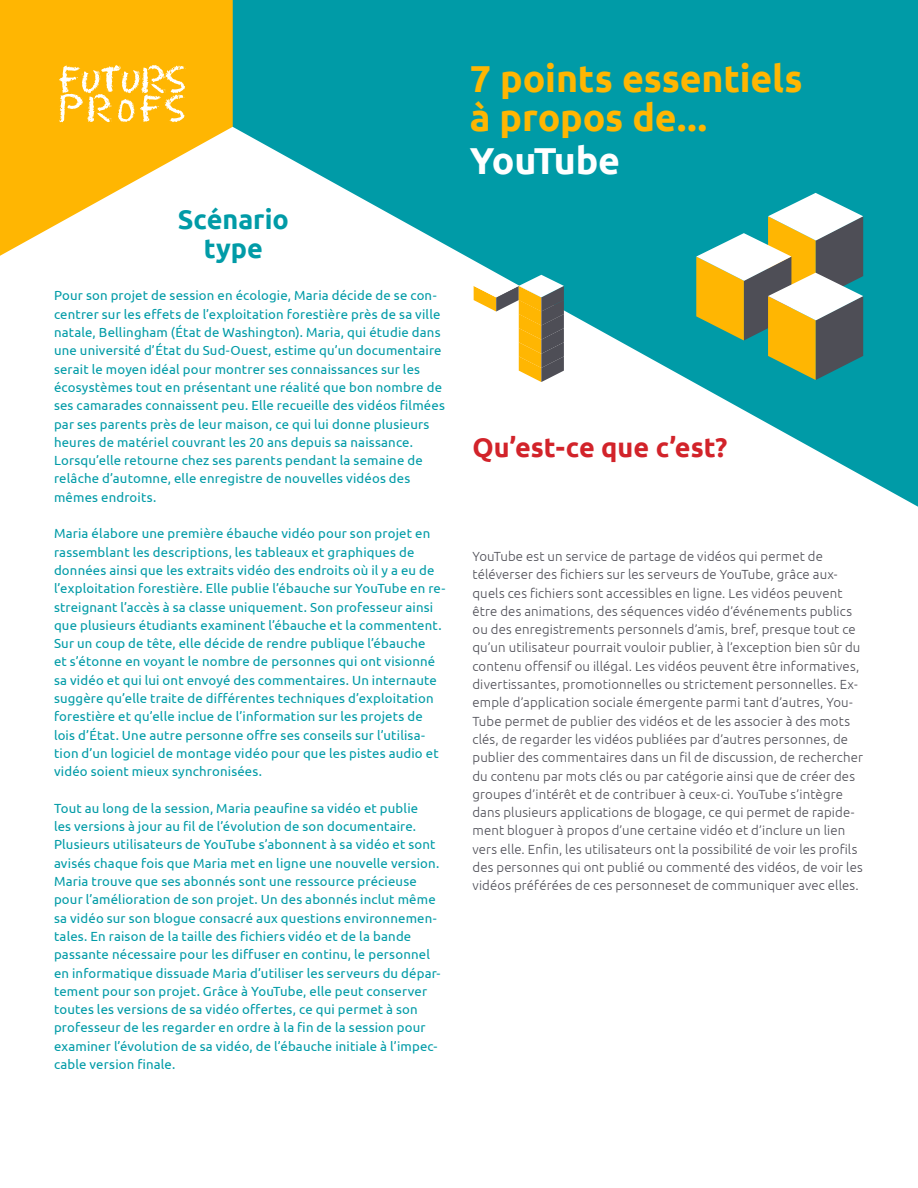
<style>
.page{position:relative;width:918px;height:1188px;background:#fff}
.page>*{position:absolute;margin:0;border:0;box-sizing:border-box;transform-origin:0 0}
.t1{font:700 37.5px/39px "Ubuntu";letter-spacing:-.005em;color:#ffb602}
.t2{font:700 37.5px "Ubuntu";letter-spacing:-.04em;color:#fff}
.t3{font:700 27px "Ubuntu";color:#d2232a}
.t4{font:700 27px/29.2px "Ubuntu";color:#009ba7;text-align:center}
.t5{font:13.2px/18.3px "Ubuntu";letter-spacing:.015em;color:#009ba7}
.t6{font:300 13.2px/18.3px "Ubuntu";letter-spacing:.01em;color:#4e4e56}
</style>
<div class="page">
<svg style="left:233px;top:0;width:685px;height:507px;fill:#009ba7"></svg>
<svg style="left:696px;top:193px;width:167px;height:187px"></svg>
<svg style="left:0;top:0;width:233px;height:256px;fill:#ffb602"></svg>
<svg style="left:474px;top:275px;width:90px;height:107px"></svg>
<svg style="left:59px;top:65px;width:126px;height:57px"></svg>
<h2 class="t4" style="left:178px;top:204px;width:113px">Scénario type</h2>
<p class="t5" style="left:54px;top:286px;width:392px">Pour son projet de session en écologie, Maria décide de se con&shy;centrer sur les effets de l’exploitation forestière près de sa ville natale, Bellingham (État de Washington). Maria, qui étudie dans une université d’État du Sud-Ouest, estime qu’un documentaire serait le moyen idéal pour montrer ses connaissances sur les écosystèmes tout en présentant une réalité que bon nombre de ses camarades connaissent peu. Elle recueille des vidéos filmées par ses parents près de leur maison, ce qui lui donne plusieurs heures de matériel couvrant les 20 ans depuis sa naissance.<br>Lorsqu’elle retourne chez ses parents pendant la semaine de relâche d’automne, elle enregistre de nouvelles vidéos des mêmes endroits.</p>
<p class="t5" style="left:54px;top:524px;width:393px">Maria élabore une première ébauche vidéo pour son projet en rassemblant les descriptions, les tableaux et graphiques de données ainsi que les extraits vidéo des endroits où il y a eu de l’exploitation forestière. Elle publie l’ébauche sur YouTube en re&shy;streignant l’accès à sa classe uniquement. Son professeur ainsi que plusieurs étudiants examinent l’ébauche et la commentent.<br>Sur un coup de tête, elle décide de rendre publique l’ébauche<br>et s’étonne en voyant le nombre de personnes qui ont visionné sa vidéo et qui lui ont envoyé des commentaires. Un internaute suggère qu’elle traite de différentes techniques d’exploitation forestière et qu’elle inclue de l’information sur les projets de lois d’État. Une autre personne offre ses conseils sur l’utilisa&shy;tion d’un logiciel de montage vidéo pour que les pistes audio et vidéo soient mieux synchronisées.</p>
<p class="t5" style="left:54px;top:799px;width:388px">Tout au long de la session, Maria peaufine sa vidéo et publie<br>les versions à jour au fil de l’évolution de son documentaire.<br>Plusieurs utilisateurs de YouTube s’abonnent à sa vidéo et sont avisés chaque fois que Maria met en ligne une nouvelle version.<br>Maria trouve que ses abonnés sont une ressource précieuse pour l’amélioration de son projet. Un des abonnés inclut même sa vidéo sur son blogue consacré aux questions environnemen&shy;tales. En raison de la taille des fichiers vidéo et de la bande passante nécessaire pour les diffuser en continu, le personnel en informatique dissuade Maria d’utiliser les serveurs du dépar&shy;tement pour son projet. Grâce à YouTube, elle peut conserver toutes les versions de sa vidéo offertes, ce qui permet à son professeur de les regarder en ordre à la fin de la session pour examiner l’évolution de sa vidéo, de l’ébauche initiale à l’impec&shy;cable version finale.</p>
<h1 class="t1" style="left:470px;top:58px;width:334px">7 points essentiels à propos de...</h1>
<h1 class="t2" style="left:470px;top:138px;width:152px">YouTube</h1>
<h2 class="t3" style="left:472px;top:431px;width:257px">Qu’est-ce que c’est?</h2>
<p class="t6" style="left:472px;top:547px;width:392px">YouTube est un service de partage de vidéos qui permet de téléverser des fichiers sur les serveurs de YouTube, grâce aux&shy;quels ces fichiers sont accessibles en ligne. Les vidéos peuvent être des animations, des séquences vidéo d’événements publics ou des enregistrements personnels d’amis, bref, presque tout ce qu’un utilisateur pourrait vouloir publier, à l’exception bien sûr du contenu offensif ou illégal. Les vidéos peuvent être informatives, divertissantes, promotionnelles ou strictement personnelles. Ex&shy;emple d’application sociale émergente parmi tant d’autres, You-Tube permet de publier des vidéos et de les associer à des mots clés, de regarder les vidéos publiées par d’autres personnes, de publier des commentaires dans un fil de discussion, de rechercher du contenu par mots clés ou par catégorie ainsi que de créer des groupes d’intérêt et de contribuer à ceux-ci. YouTube s’intègre dans plusieurs applications de blogage, ce qui permet de rapide&shy;ment bloguer à propos d’une certaine vidéo et d’inclure un lien vers elle. Enfin, les utilisateurs ont la possibilité de voir les profils des personnes qui ont publié ou commenté des vidéos, de voir les vidéos préférées de ces personneset de communiquer avec elles.</p>
</div>
